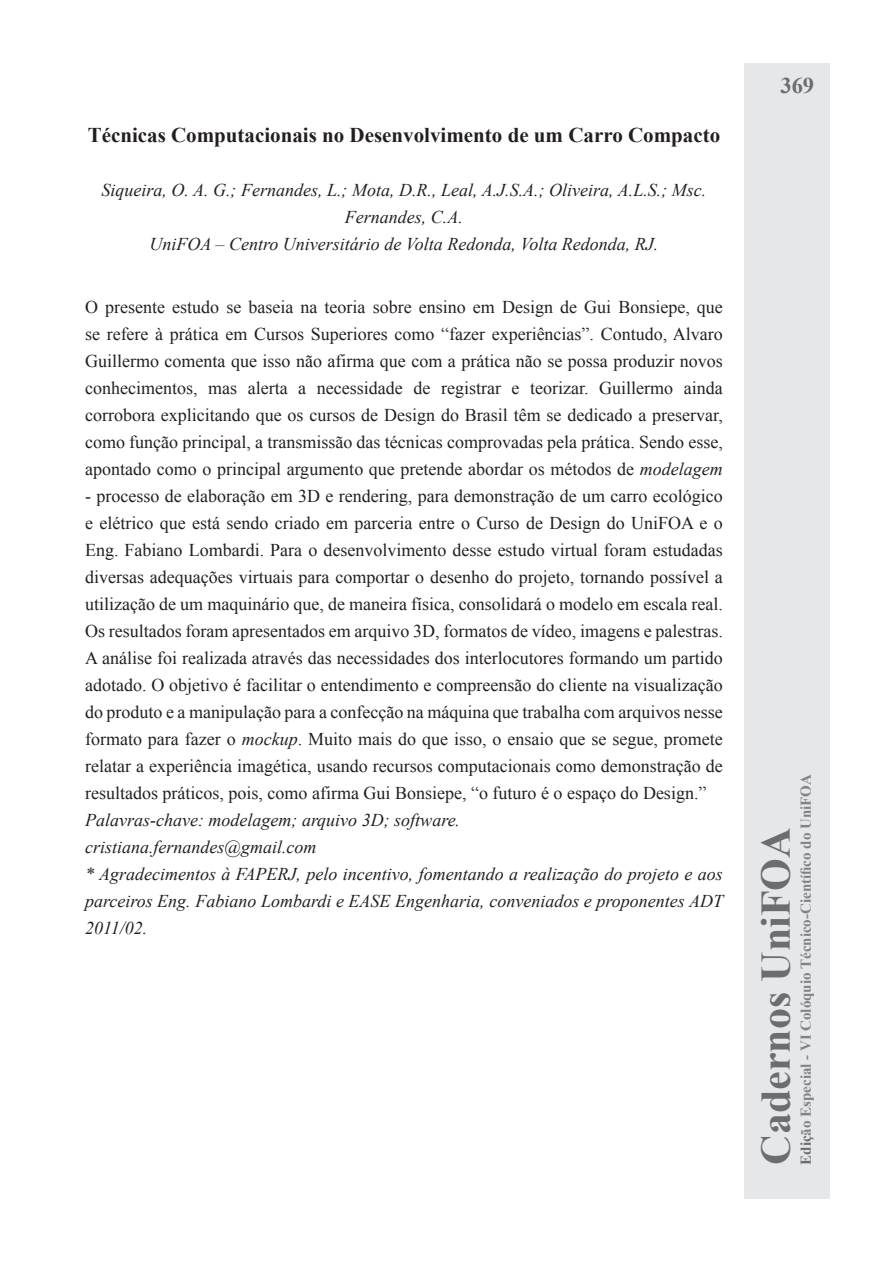
<style>
.page{position:relative;width:893px;height:1263px;background:#fff}
.page>*{position:absolute;margin:0;border:0;box-sizing:border-box;transform-origin:0 0}
.t1{font:700 42px "Times New Roman";color:#6c6d70}
.t2{font:700 22.5px "Times New Roman";color:#6c6d70}
.t3{font:700 21px "Times New Roman";color:#231f20}
.t4{font:18px/27px "Times New Roman";color:#231f20;text-align:justify}
.t5{font:italic 18px/27px "Times New Roman";color:#231f20;text-align:center}
.t6{font:700 15px "Times New Roman";color:#808285}
.s1{font-style:italic}
.s2{color:#6c6d70}
</style>
<div class="page">
<div style="left:744px;top:64px;width:85px;height:1135px;background:#e6e7e9"></div>
<p class="t3" style="left:88px;top:120px;width:634px">Técnicas Computacionais no Desenvolvimento de um Carro Compacto</p>
<p class="t5" style="left:101px;top:176px;width:606px">Siqueira, O. A. G.; Fernandes, L.; Mota, D.R., Leal, A.J.S.A.; Oliveira, A.L.S.; Msc.<br>Fernandes, C.A.<br>UniFOA – Centro Universitário de Volta Redonda, Volta Redonda, RJ.</p>
<p class="t4" style="left:85px;top:293px;width:639px">O presente estudo se baseia na teoria sobre ensino em Design de Gui Bonsiepe, que se refere à prática em Cursos Superiores como “fazer experiências”. Contudo, Alvaro Guillermo comenta que isso não afirma que com a prática não se possa produzir novos conhecimentos, mas alerta a necessidade de registrar e teorizar. Guillermo ainda corrobora explicitando que os cursos de Design do Brasil têm se dedicado a preservar, como função principal, a transmissão das técnicas comprovadas pela prática. Sendo esse, apontado como o principal argumento que pretende abordar os métodos de <span class="s1">modelagem</span></p>
<p class="t4" style="left:85px;top:482px;width:639px">- processo de elaboração em 3D e rendering, para demonstração de um carro ecológico e elétrico que está sendo criado em parceria entre o Curso de Design do UniFOA e o Eng. Fabiano Lombardi. Para o desenvolvimento desse estudo virtual foram estudadas diversas adequações virtuais para comportar o desenho do projeto, tornando possível a utilização de um maquinário que, de maneira física, consolidará o modelo em escala real.<br>Os resultados foram apresentados em arquivo 3D, formatos de vídeo, imagens e palestras.<br>A análise foi realizada através das necessidades dos interlocutores formando um partido adotado. O objetivo é facilitar o entendimento e compreensão do cliente na visualização do produto e a manipulação para a confecção na máquina que trabalha com arquivos nesse formato para fazer o <span class="s1">mockup</span>. Muito mais do que isso, o ensaio que se segue, promete relatar a experiência imagética, usando recursos computacionais como demonstração de resultados práticos, pois, como afirma Gui Bonsiepe, “o futuro é o espaço do Design.”</p>
<p class="t5" style="left:85px;top:806px;width:640px;text-align:left">Palavras-chave: modelagem; arquivo 3D; software.<br>cristiana.fernandes@gmail.com<br>* Agradecimentos à FAPERJ, pelo incentivo, fomentando a realização do projeto e aos parceiros Eng. Fabiano Lombardi e EASE Engenharia, conveniados e proponentes ADT 2011/02.</p>
<p class="t2" style="left:780px;top:70px;width:35px">369</p>
<h1 class="t1" style="left:747px;top:1165px;width:339px;rotate:-90deg">Cadernos UniFOA</h1>
<p class="t6" style="left:795px;top:1165px;width:392px;rotate:-90deg"><span class="s2">Ediç</span>ão Especial - VI Colóquio Técnico-Científico do UniFOA</p>
</div>
